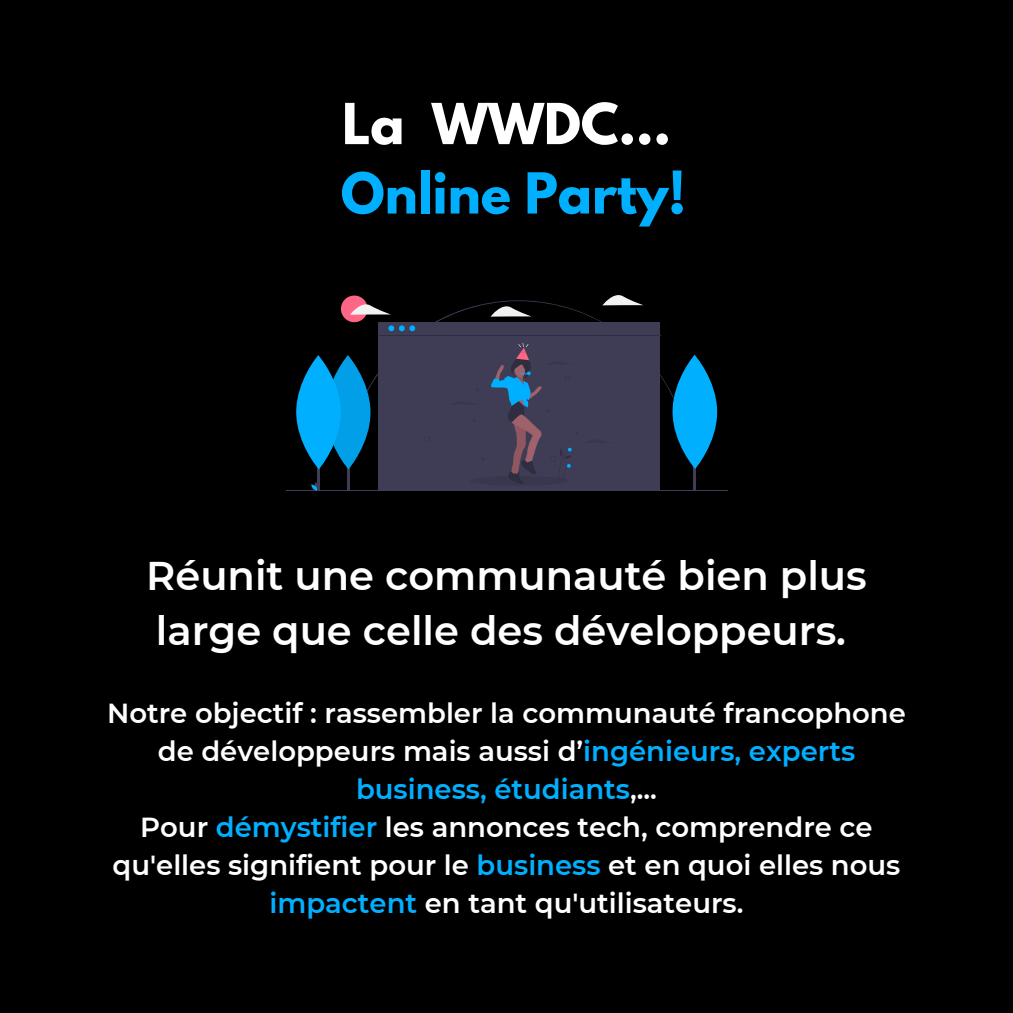
<style>
.page{position:relative;width:1013px;height:1013px;background:#fff}
.page>*{position:absolute;margin:0;border:0;box-sizing:border-box;transform-origin:0 0}
.t1{font:700 50px "League Spartan";color:#00b0ff}
.t2{font:700 50px "League Spartan";color:#fff}
.t3{font:600 40px/55.2px "Montserrat";color:#fff}
.t4{font:600 27.5px/38.1px "Montserrat";color:#fff;text-align:center}
.s1{color:#00b0ff}
</style>
<div class="page">
<div style="left:0;top:0;width:1012px;height:1012px;background:#000"></div>
<hr style="left:286px;top:490px;width:441px;height:1px;background:#3f3d56">
<svg style="left:368px;top:300px;width:305px;height:135px"></svg>
<div style="left:379px;top:322px;width:281px;height:168px;background:#3f3d56"></div>
<hr style="left:379px;top:335px;width:281px;height:1px;background:#2f2e41">
<svg style="left:491px;top:343px;width:81px;height:141px"></svg>
<svg style="left:311px;top:482px;width:6px;height:9px"></svg>
<hr style="left:347px;top:400px;width:2px;height:91px;background:#3f3d56">
<div style="left:326px;top:355px;width:44px;height:114px;background:#000;border-radius:50%;opacity:.1"></div>
<hr style="left:317px;top:400px;width:3px;height:91px;background:#3f3d56">
<svg style="left:296px;top:355px;width:45px;height:114px;background:#0098dc"></svg>
<svg style="left:341px;top:295px;width:74px;height:36px"></svg>
<svg style="left:490px;top:302px;width:41px;height:15px"></svg>
<svg style="left:602px;top:295px;width:41px;height:10px"></svg>
<hr style="left:693px;top:400px;width:3px;height:90px;background:#3f3d56">
<svg style="left:672px;top:355px;width:45px;height:114px;background:#0093d5"></svg>
<h1 class="t2" style="left:342px;top:99px;width:330px">La WWDC...</h1>
<h1 class="t1" style="left:341px;top:168px;width:346px">Online Party!</h1>
<h2 class="t3" style="left:146px;top:547px;width:722px">Réunit une communauté bien plus large que celle des développeurs.</h2>
<p class="t4" style="left:107px;top:693px;width:800px">Notre objectif : rassembler la communauté francophone de développeurs mais aussi d’<span class="s1">ingénieurs, experts business, étudiants</span>,...<br>Pour <span class="s1">démystifier</span> les annonces tech, comprendre ce qu'elles signifient pour le <span class="s1">business</span> et en quoi elles nous <span class="s1">impactent</span> en tant qu'utilisateurs.</p>
</div>
